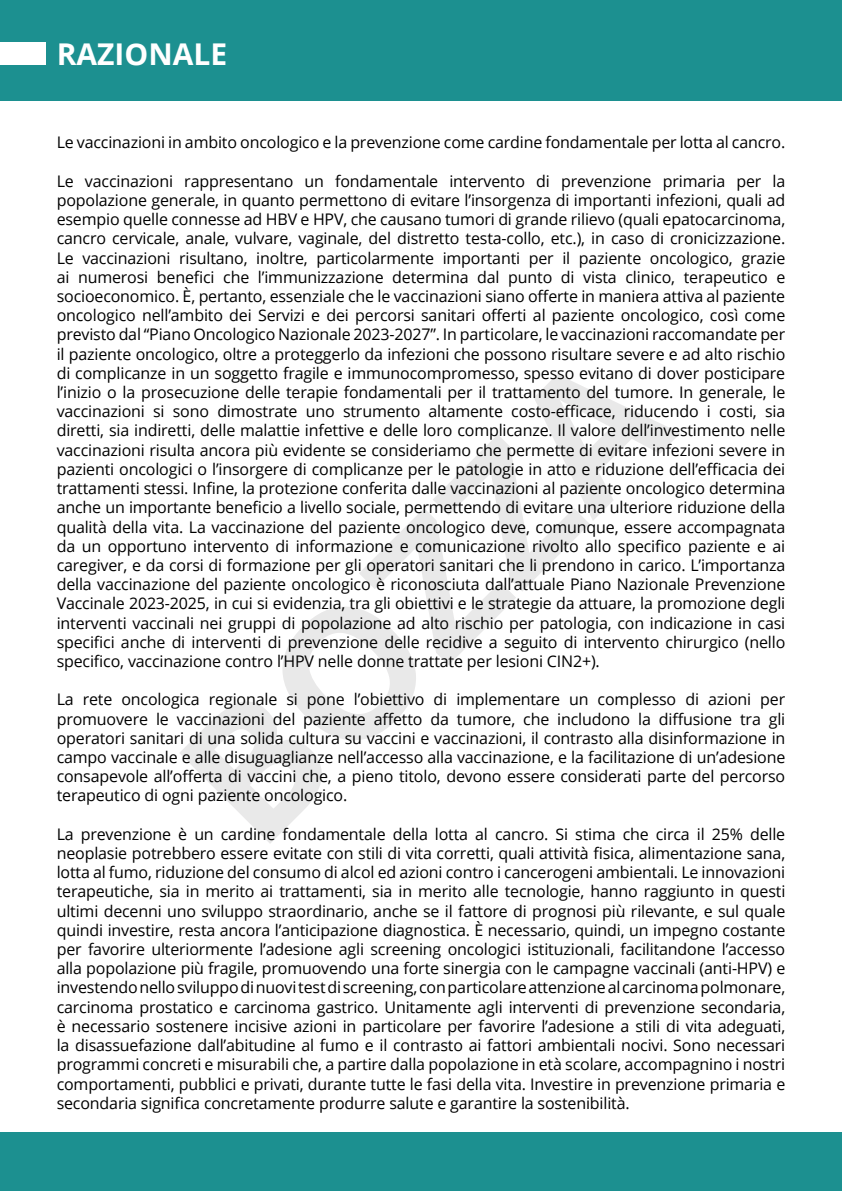
<style>
.page{position:relative;width:842px;height:1191px;background:#fff}
.page>*{position:absolute;margin:0;border:0;box-sizing:border-box;transform-origin:0 0}
.t1{font:700 180px "Open Sans";color:#231f20}
.t2{font:700 30px "Open Sans";color:#fff}
.t3{font:16px/19.2px "Open Sans";letter-spacing:-.01em;color:#000;text-align:justify}
</style>
<div class="page">
<div style="left:0;top:0;width:842px;height:100px;background:#1c9090"></div>
<div style="left:0;top:1132px;width:842px;height:59px;background:#1c9090"></div>
<div style="left:0;top:42px;width:45px;height:23px;background:#fff"></div>
<p class="t2" style="left:57px;top:32px;width:172px">RAZIONALE</p>
<p class="t3" style="left:57px;top:132px;width:730px">Le vaccinazioni in ambito oncologico e la prevenzione come cardine fondamentale per lotta al cancro.</p>
<p class="t3" style="left:57px;top:171px;width:730px">Le vaccinazioni rappresentano un fondamentale intervento di prevenzione primaria per la popolazione generale, in quanto permettono di evitare l’insorgenza di importanti infezioni, quali ad esempio quelle connesse ad HBV e HPV, che causano tumori di grande rilievo (quali epatocarcinoma, cancro cervicale, anale, vulvare, vaginale, del distretto testa-collo, etc.), in caso di cronicizzazione.<br>Le vaccinazioni risultano, inoltre, particolarmente importanti per il paziente oncologico, grazie ai numerosi benefici che l’immunizzazione determina dal punto di vista clinico, terapeutico e socioeconomico. È, pertanto, essenziale che le vaccinazioni siano offerte in maniera attiva al paziente oncologico nell’ambito dei Servizi e dei percorsi sanitari offerti al paziente oncologico, così come previsto dal “Piano Oncologico Nazionale 2023-2027”. In particolare, le vaccinazioni raccomandate per il paziente oncologico, oltre a proteggerlo da infezioni che possono risultare severe e ad alto rischio di complicanze in un soggetto fragile e immunocompromesso, spesso evitano di dover posticipare l’inizio o la prosecuzione delle terapie fondamentali per il trattamento del tumore. In generale, le vaccinazioni si sono dimostrate uno strumento altamente costo-efficace, riducendo i costi, sia diretti, sia indiretti, delle malattie infettive e delle loro complicanze. Il valore dell’investimento nelle vaccinazioni risulta ancora più evidente se consideriamo che permette di evitare infezioni severe in pazienti oncologici o l’insorgere di complicanze per le patologie in atto e riduzione dell’efficacia dei trattamenti stessi. Infine, la protezione conferita dalle vaccinazioni al paziente oncologico determina anche un importante beneficio a livello sociale, permettendo di evitare una ulteriore riduzione della qualità della vita. La vaccinazione del paziente oncologico deve, comunque, essere accompagnata da un opportuno intervento di informazione e comunicazione rivolto allo specifico paziente e ai caregiver, e da corsi di formazione per gli operatori sanitari che li prendono in carico. L’importanza della vaccinazione del paziente oncologico è riconosciuta dall’attuale Piano Nazionale Prevenzione Vaccinale 2023-2025, in cui si evidenzia, tra gli obiettivi e le strategie da attuare, la promozione degli interventi vaccinali nei gruppi di popolazione ad alto rischio per patologia, con indicazione in casi specifici anche di interventi di prevenzione delle recidive a seguito di intervento chirurgico (nello specifico, vaccinazione contro l’HPV nelle donne trattate per lesioni CIN2+).</p>
<p class="t3" style="left:57px;top:689px;width:730px">La rete oncologica regionale si pone l’obiettivo di implementare un complesso di azioni per promuovere le vaccinazioni del paziente affetto da tumore, che includono la diffusione tra gli operatori sanitari di una solida cultura su vaccini e vaccinazioni, il contrasto alla disinformazione in campo vaccinale e alle disuguaglianze nell’accesso alla vaccinazione, e la facilitazione di un’adesione consapevole all’offerta di vaccini che, a pieno titolo, devono essere considerati parte del percorso terapeutico di ogni paziente oncologico.</p>
<p class="t3" style="left:57px;top:824px;width:730px">La prevenzione è un cardine fondamentale della lotta al cancro. Si stima che circa il 25% delle neoplasie potrebbero essere evitate con stili di vita corretti, quali attività fisica, alimentazione sana, lotta al fumo, riduzione del consumo di alcol ed azioni contro i cancerogeni ambientali. Le innovazioni terapeutiche, sia in merito ai trattamenti, sia in merito alle tecnologie, hanno raggiunto in questi ultimi decenni uno sviluppo straordinario, anche se il fattore di prognosi più rilevante, e sul quale quindi investire, resta ancora l’anticipazione diagnostica. È necessario, quindi, un impegno costante per favorire ulteriormente l’adesione agli screening oncologici istituzionali, facilitandone l’accesso alla popolazione più fragile, promuovendo una forte sinergia con le campagne vaccinali (anti-HPV) e investendo nello sviluppo di nuovi test di screening, con particolare attenzione al carcinoma polmonare, carcinoma prostatico e carcinoma gastrico. Unitamente agli interventi di prevenzione secondaria, è necessario sostenere incisive azioni in particolare per favorire l’adesione a stili di vita adeguati, la disassuefazione dall’abitudine al fumo e il contrasto ai fattori ambientali nocivi. Sono necessari programmi concreti e misurabili che, a partire dalla popolazione in età scolare, accompagnino i nostri comportamenti, pubblici e privati, durante tutte le fasi della vita. Investire in prevenzione primaria e secondaria significa concretamente produrre salute e garantire la sostenibilità.</p>
<h1 class="t1" style="left:123px;top:719px;width:598px;rotate:-45deg">BOZZA</h1>
</div>
